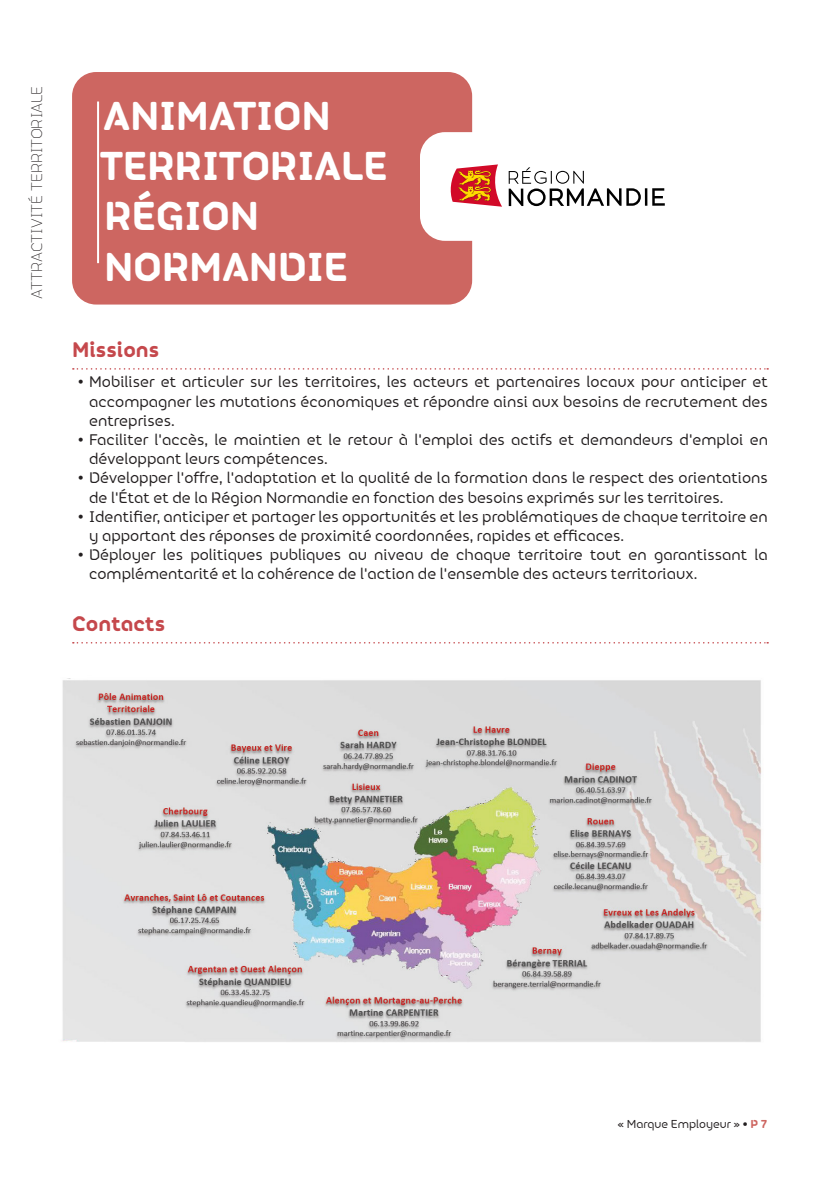
<style>
.page{position:relative;width:840px;height:1191px;background:#fff}
.page>*{position:absolute;margin:0;border:0;box-sizing:border-box;transform-origin:0 0}
.Contact___Titre{font:700 42px "FS Alvar";letter-spacing:-.01em;color:#fff}
.t1{font:700 22px "FS Alvar";color:#c5484c}
.t2{font:16px/19.2px "FS Alvar";color:#231f20}
.t3{font:300 16px "FS Alvar";color:#231f20}
.t4{font:12px "FS Alvar";color:#231f20}
.s1{font-weight:700}
.s2{font-weight:700;color:#cd6661}
</style>
<div class="page">
<svg style="left:73px;top:368px;width:694px;height:1px"></svg>
<svg style="left:73px;top:642px;width:694px;height:1px"></svg>
<img style="left:62px;top:678px;width:700px;height:364px">
<div style="left:72px;top:72px;width:400px;height:232px;background:#cd6661;border-radius:24px"></div>
<hr style="left:97px;top:101px;width:2px;height:162px;background:#fff">
<div style="left:421px;top:133px;width:298px;height:107px;background:#fff;border-radius:24px"></div>
<div style="left:420px;top:132px;width:300px;height:109px;border:2px solid #fff;border-radius:24px"></div>
<svg style="left:508px;top:167px;width:132px;height:39px"></svg>
<hr style="left:644px;top:188px;width:3px;height:18px;background:#000">
<svg style="left:652px;top:188px;width:12px;height:18px"></svg>
<svg style="left:450px;top:164px;width:52px;height:43px"></svg>
<p class="t3" style="left:25px;top:299px;width:215px;rotate:-90deg">ATTRACTIVITÉ TERRITORIALE</p>
<p class="Contact___Titre" style="left:103px;top:78px;width:229px">ANIMATION</p>
<p class="Contact___Titre" style="left:100px;top:129px;width:289px">TERRITORIALE</p>
<p class="Contact___Titre" style="left:104px;top:179px;width:156px">RÉGION</p>
<p class="Contact___Titre" style="left:104px;top:229px;width:245px">NORMANDIE</p>
<p class="t1" style="left:72px;top:330px;width:89px">Missions</p>
<p class="t2" style="left:89px;top:371px;width:680px;text-align:justify;text-indent:-11px">• Mobiliser et articuler sur les territoires, les acteurs et partenaires locaux pour anticiper et accompagner les mutations économiques et répondre ainsi aux besoins de recrutement des entreprises.</p>
<p class="t2" style="left:89px;top:428px;width:680px;text-indent:-11px">• Faciliter l'accès, le maintien et le retour à l'emploi des actifs et demandeurs d'emploi en développant leurs compétences.</p>
<p class="t2" style="left:89px;top:467px;width:680px;text-indent:-11px">• Développer l'offre, l'adaptation et la qualité de la formation dans le respect des orientations de l'État et de la Région Normandie en fonction des besoins exprimés sur les territoires.</p>
<p class="t2" style="left:89px;top:505px;width:680px;text-indent:-11px">• Identifier, anticiper et partager les opportunités et les problématiques de chaque territoire en y apportant des réponses de proximité coordonnées, rapides et efficaces.</p>
<p class="t2" style="left:89px;top:544px;width:680px;text-indent:-11px">• Déployer les politiques publiques au niveau de chaque territoire tout en garantissant la complémentarité et la cohérence de l'action de l'ensemble des acteurs territoriaux.</p>
<p class="t1" style="left:72px;top:604px;width:95px">Contacts</p>
<p class="t4" style="left:617px;top:1114px;width:152px">« Marque Employeur » <span class="s1">•</span> <span class="s2">P 7</span></p>
</div>
